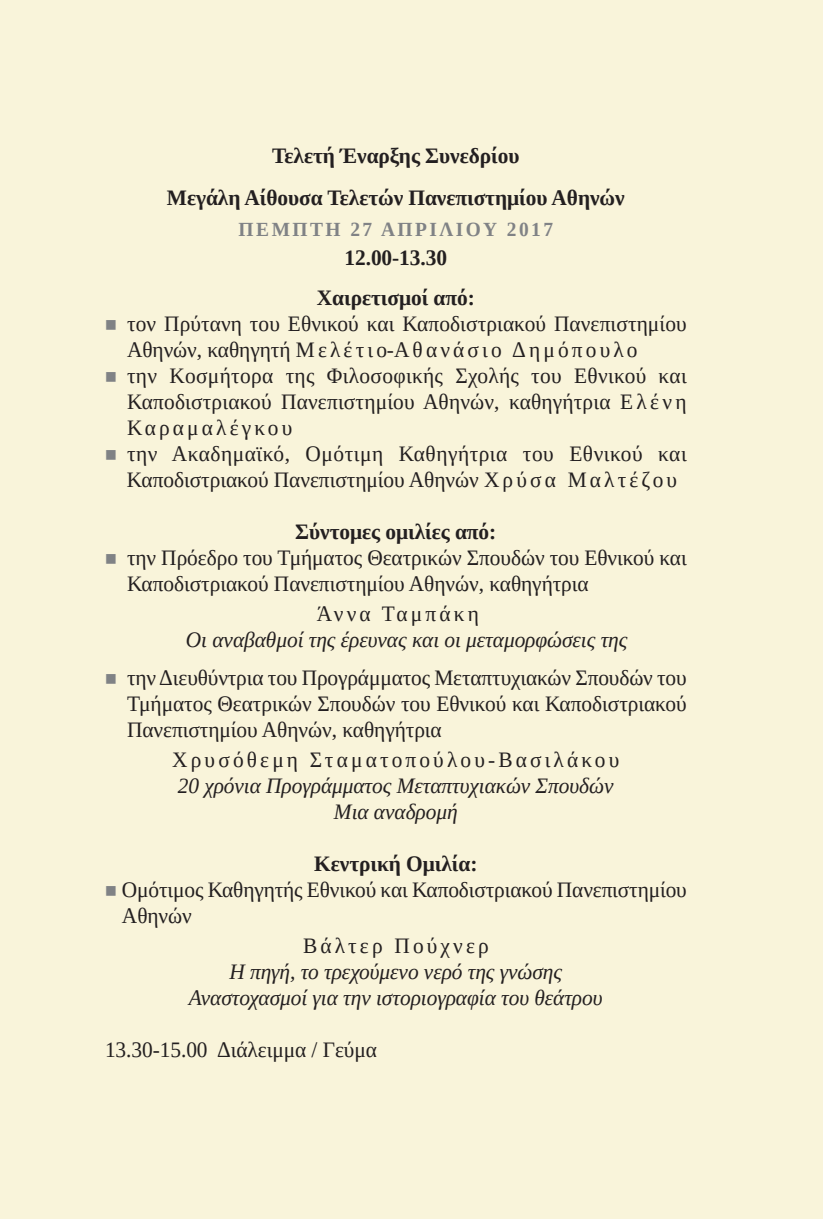
<style>
.page{position:relative;width:823px;height:1219px;background:#fff}
.page>*{position:absolute;margin:0;border:0;box-sizing:border-box;transform-origin:0 0}
.t1{font:22px/26px "Tinos";color:#231f20}
.t2{font:italic 22px/26px "Tinos";letter-spacing:-.005em;color:#231f20;text-align:center}
.t3{font:700 22px/42.6px "Tinos";letter-spacing:-.005em;color:#231f20;text-align:center}
.t4{font:700 20px "Tinos";letter-spacing:.125em;color:#808285}
.s1{font-size:20px;color:#808285}
.s2{font-style:normal}
</style>
<div class="page">
<div style="left:0;top:0;width:822px;height:1219px;background:#f9f4da"></div>
<p class="t3" style="left:167px;top:134px;width:459px">Τελετή Έναρξης Συνεδρίου<br>Μεγάλη Αίθουσα Τελετών Πανεπιστημίου Αθηνών</p>
<p class="t4" style="left:238px;top:216px;width:40px">Πέμπτ</p>
<p class="t4" style="left:325px;top:216px;width:229px">η 27 Απριλίου 2017</p>
<p class="t3" style="left:317px;top:237px;width:159px;line-height:40px">12.00-13.30<br>Χαιρετισμοί από:</p>
<p class="t1" style="left:127px;top:311px;width:561px;text-indent:-22px"><span class="s1">■</span> τον Πρύτανη του Εθνικού και Καποδιστριακού Πανεπιστημίου<br>Αθηνών,καθηγητήΜελέτιο-Αθανάσιο Δημόπουλο</p>
<p class="t1" style="left:127px;top:363px;width:561px;text-align:justify;text-indent:-22px"><span class="s1">■</span> την Κοσμήτορα της Φιλοσοφικής Σχολής του Εθνικού και Καποδιστριακού Πανεπιστημίου Αθηνών, καθηγήτρια Ε λ έ ν η Καραμαλέγκου</p>
<p class="t1" style="left:105px;top:441px;width:583px;text-align:center"><span class="s1">■</span> την Ακαδημαϊκό, Ομότιμη Καθηγήτρια του Εθνικού και<br>Καποδιστριακού Πανεπιστημίου Αθηνών Χ ρ ύ σ α Μα λ τ έ ζ ο υ</p>
<p class="t3" style="left:295px;top:510px;width:202px">Σύντομες ομιλίες από:</p>
<p class="t1" style="left:127px;top:545px;width:561px;text-indent:-22px"><span class="s1">■</span> την Πρόεδρο του Τμήματος Θεατρικών Σπουδών του Εθνικού και<br>Καποδιστριακού Πανεπιστημίου Αθηνών, καθηγήτρια</p>
<p class="t2" style="left:186px;top:601px;width:443px;text-align:left;text-indent:131px"><span class="s2">Άννα Ταμπάκη<br></span>Οι αναβαθμοί της έρευνας και οι μεταμορφώσεις της</p>
<p class="t1" style="left:127px;top:665px;width:561px;text-align:justify;text-indent:-22px"><span class="s1">■</span> τηνΔιευθύντρια του Προγράμματος Μεταπτυχιακών Σπουδών του Τμήματος Θεατρικών Σπουδών του Εθνικού και Καποδιστριακού Πανεπιστημίου Αθηνών, καθηγήτρια</p>
<p class="t2" style="left:172px;top:747px;width:448px"><span class="s2">Χρυσόθεμη Σταματοπούλου-Βασιλάκου<br></span>20 χρόνια Προγράμματος Μεταπτυχιακών Σπουδών<br>Μια αναδρομή</p>
<p class="t3" style="left:314px;top:842px;width:165px">Κεντρική Ομιλία:</p>
<p class="t1" style="left:122px;top:877px;width:566px;text-indent:-17px"><span class="s1">■</span> Ομότιμος Καθηγητής Εθνικού και Καποδιστριακού Πανεπιστημίου<br>Αθηνών</p>
<p class="t2" style="left:189px;top:933px;width:415px"><span class="s2">Βάλτερ Πούχνερ<br></span>Η πηγή, το τρεχούμενο νερό της γνώσης<br>Αναστοχασμοί για την ιστοριογραφία του θεάτρου</p>
<p class="t1" style="left:105px;top:1037px;width:273px">13.30-15.00 Διάλειμμα / Γεύμα</p>
</div>
